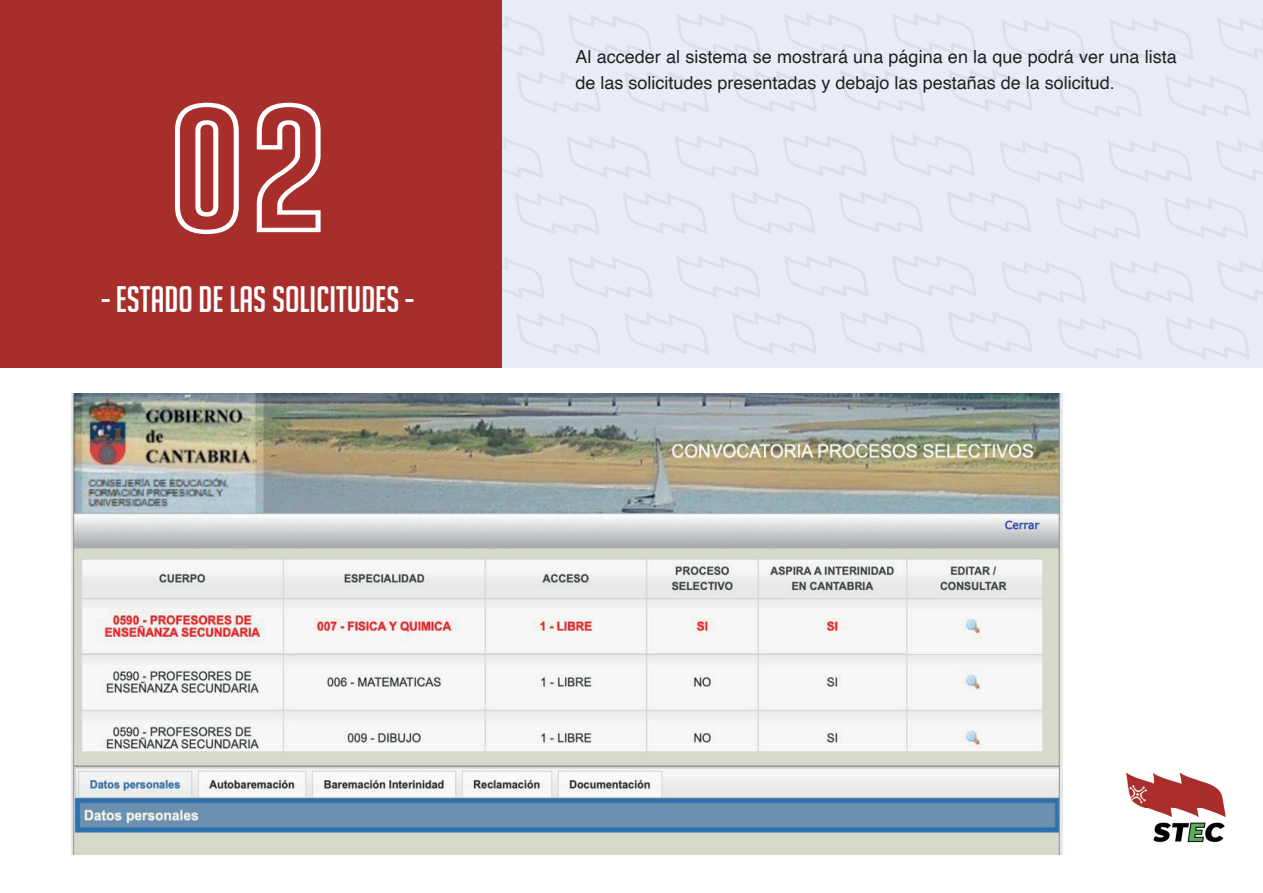
<style>
.page{position:relative;width:1263px;height:893px;background:#fff}
.page>*{position:absolute;margin:0;border:0;box-sizing:border-box;transform-origin:0 0}
.t1{font:700 128.4px "Gobold Hollow";color:#fff;scale:1.15 1}
.t2{font:36px "Big Noodle Titling";color:#fff}
.t3{font:18px/25.5px "Helvetica";color:#231f20}
</style>
<div class="page">
<div style="left:502px;top:0;width:761px;height:367px;background:#e8edf5"></div>
<svg style="left:502px;top:16px;width:42px;height:40px"></svg>
<svg style="left:569px;top:15px;width:83px;height:41px"></svg>
<svg style="left:677px;top:14px;width:83px;height:41px"></svg>
<svg style="left:785px;top:14px;width:83px;height:41px"></svg>
<svg style="left:892px;top:13px;width:84px;height:41px"></svg>
<svg style="left:517px;top:72px;width:84px;height:41px"></svg>
<svg style="left:625px;top:71px;width:83px;height:41px"></svg>
<svg style="left:733px;top:71px;width:83px;height:41px"></svg>
<svg style="left:841px;top:70px;width:83px;height:41px"></svg>
<svg style="left:949px;top:70px;width:83px;height:41px"></svg>
<svg style="left:502px;top:137px;width:41px;height:41px"></svg>
<svg style="left:567px;top:136px;width:84px;height:41px"></svg>
<svg style="left:675px;top:136px;width:84px;height:41px"></svg>
<svg style="left:783px;top:135px;width:84px;height:41px"></svg>
<svg style="left:891px;top:135px;width:83px;height:41px"></svg>
<svg style="left:515px;top:193px;width:84px;height:42px"></svg>
<svg style="left:623px;top:193px;width:84px;height:41px"></svg>
<svg style="left:731px;top:192px;width:84px;height:41px"></svg>
<svg style="left:839px;top:192px;width:84px;height:41px"></svg>
<svg style="left:947px;top:191px;width:84px;height:41px"></svg>
<svg style="left:502px;top:258px;width:42px;height:40px"></svg>
<svg style="left:569px;top:257px;width:83px;height:41px"></svg>
<svg style="left:676px;top:256px;width:84px;height:41px"></svg>
<svg style="left:784px;top:256px;width:84px;height:41px"></svg>
<svg style="left:892px;top:255px;width:84px;height:41px"></svg>
<svg style="left:517px;top:314px;width:83px;height:41px"></svg>
<svg style="left:625px;top:313px;width:83px;height:41px"></svg>
<svg style="left:733px;top:313px;width:83px;height:41px"></svg>
<svg style="left:841px;top:312px;width:83px;height:41px"></svg>
<svg style="left:949px;top:312px;width:83px;height:41px"></svg>
<svg style="left:1002px;top:20px;width:83px;height:40px"></svg>
<svg style="left:1110px;top:19px;width:83px;height:41px"></svg>
<svg style="left:1218px;top:19px;width:45px;height:40px"></svg>
<svg style="left:1058px;top:76px;width:84px;height:41px"></svg>
<svg style="left:1166px;top:75px;width:84px;height:41px"></svg>
<svg style="left:1000px;top:141px;width:84px;height:41px"></svg>
<svg style="left:1108px;top:140px;width:84px;height:41px"></svg>
<svg style="left:1216px;top:140px;width:47px;height:41px"></svg>
<svg style="left:1056px;top:197px;width:84px;height:42px"></svg>
<svg style="left:1164px;top:197px;width:84px;height:41px"></svg>
<svg style="left:1002px;top:262px;width:83px;height:40px"></svg>
<svg style="left:1110px;top:261px;width:83px;height:41px"></svg>
<svg style="left:1218px;top:260px;width:45px;height:41px"></svg>
<svg style="left:1058px;top:318px;width:84px;height:41px"></svg>
<svg style="left:1166px;top:317px;width:83px;height:41px"></svg>
<div style="left:0;top:0;width:502px;height:367px;background:#a82e2c"></div>
<img style="left:1126px;top:772px;width:100px;height:71px">
<img style="left:71px;top:394px;width:992px;height:460px">
<h1 class="t1" style="left:166px;top:84px;width:144px">02</h1>
<h2 class="t2" style="left:101px;top:280px;width:314px">- ESTADO DE LAS SOLICITUDES -</h2>
<p class="t3" style="left:575px;top:45px;width:603px">Al acceder al sistema se mostrará una página en la que podrá ver una lista de las solicitudes presentadas y debajo las pestañas de la solicitud.</p>
</div>
